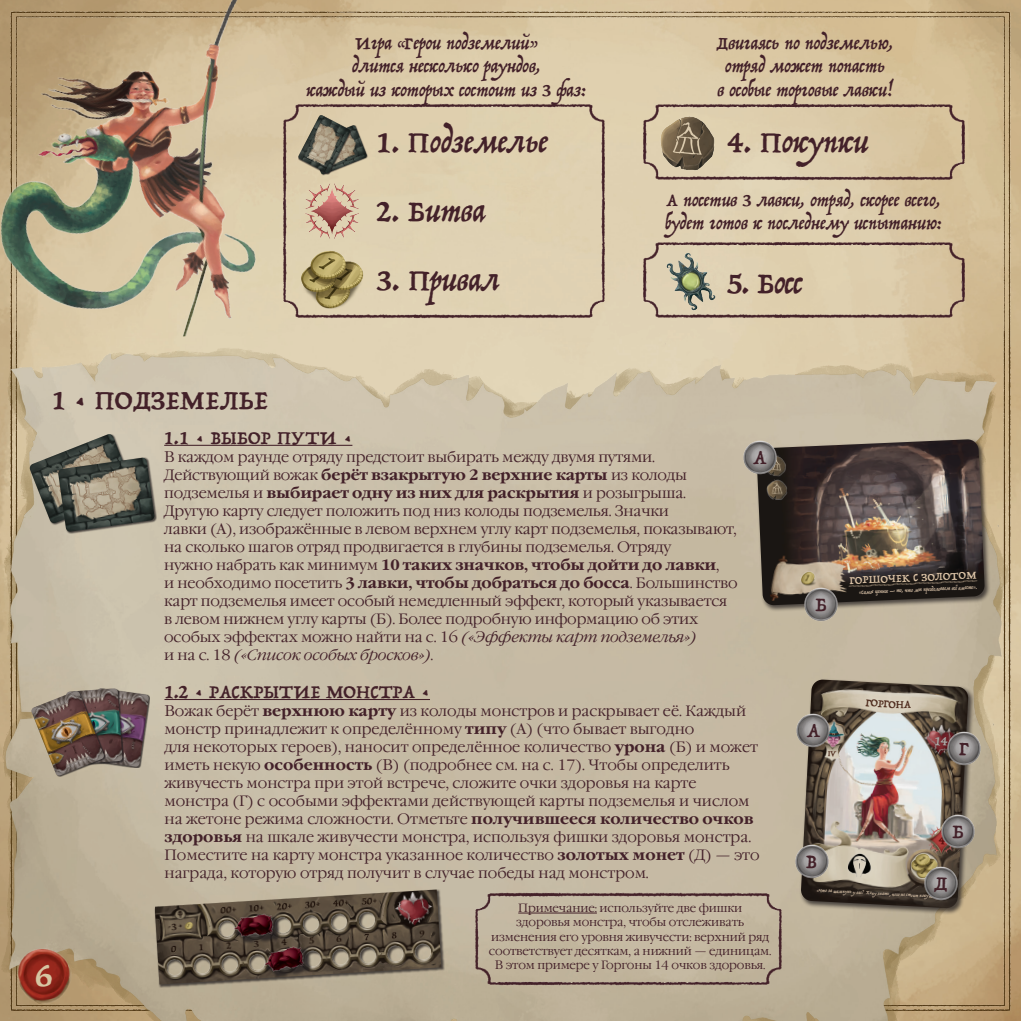
<style>
.page{position:relative;width:1021px;height:1021px;background:#fff}
.page>*{position:absolute;margin:0;border:0;box-sizing:border-box;transform-origin:0 0}
.t1{font:36px "Trattatello";color:#d6c6a3}
.t2{font:33px "Trattatello";color:#432129}
.t3{font:30px "Trattatello";letter-spacing:.01em;color:#432129}
.t4{font:22.2px "Trattatello";color:#432129}
.t5{font:21px "Trattatello";color:#432129}
.t6{font:19.5px/23.4px "Trattatello";color:#432129;text-align:center}
.t7{font:15px/18px "Garamond C";color:#432129}
.t8{font:12.3px "Trattatello";color:#dbc3a6}
.t9{font:12.3px "Trattatello";color:#4e2b1d}
.t10{font:12px/14.4px "Garamond C";letter-spacing:-.01em;color:#432129;text-align:center}
.t11{font:8.85px "Trattatello";color:#dbc3a6}
.t12{font:5.7px "Trattatello";color:#dbc3a6}
.t13{font:5.25px "Trattatello";color:#dbc3a6;scale:.95 1}
.s1{font-weight:700}
.s2{font-style:italic}
</style>
<div class="page">
<img style="left:353px;top:0;width:621px;height:336px">
<img style="left:974px;top:0;width:46px;height:1020px">
<img style="left:0;top:336px;width:1008px;height:684px">
<div style="left:155px;top:889px;width:290px;height:98px;background:#231f20;opacity:.75"></div>
<img style="left:155px;top:889px;width:286px;height:95px">
<img style="left:780px;top:94px;width:195px;height:32px">
<img style="left:633px;top:94px;width:147px;height:39px">
<img style="left:775px;top:126px;width:200px;height:64px">
<img style="left:633px;top:133px;width:147px;height:57px">
<img style="left:780px;top:232px;width:195px;height:32px">
<img style="left:633px;top:232px;width:147px;height:39px">
<img style="left:775px;top:264px;width:200px;height:64px">
<img style="left:633px;top:271px;width:147px;height:57px">
<div style="left:419px;top:94px;width:196px;height:63px;background:#dfd0af"></div>
<div style="left:353px;top:94px;width:66px;height:63px;background:#decfae"></div>
<div style="left:419px;top:254px;width:196px;height:74px;background:#e0d2b3"></div>
<div style="left:353px;top:254px;width:66px;height:74px;background:#e1d3b4"></div>
<div style="left:419px;top:209px;width:196px;height:45px;background:#e0d1b2"></div>
<div style="left:353px;top:209px;width:66px;height:45px;background:#dfd1b3"></div>
<div style="left:419px;top:157px;width:196px;height:52px;background:#dfd1b0"></div>
<div style="left:353px;top:157px;width:66px;height:52px;background:#dfcfae"></div>
<div style="left:232px;top:913px;width:49px;height:31px;background:#231f20;opacity:.75"></div>
<img style="left:228px;top:905px;width:51px;height:41px">
<div style="left:264px;top:945px;width:48px;height:34px;background:#231f20;opacity:.75"></div>
<img style="left:258px;top:937px;width:52px;height:45px">
<img style="left:0;top:0;width:353px;height:336px">
<hr style="left:164px;top:445px;width:188px;height:1px;background:#432129">
<hr style="left:164px;top:699px;width:266px;height:1px;background:#432129">
<img style="left:306px;top:183px;width:52px;height:55px">
<img style="left:300px;top:247px;width:63px;height:63px">
<div style="left:755px;top:438px;width:235px;height:173px;background:#231f20;opacity:.75"></div>
<img style="left:756px;top:439px;width:228px;height:166px">
<img style="left:764px;top:455px;width:24px;height:24px">
<svg style="left:765px;top:457px;width:21px;height:21px"></svg>
<img style="left:765px;top:478px;width:25px;height:25px">
<div style="left:858px;top:583px;width:120px;height:15px;background:#1a1613"></div>
<img style="left:795px;top:564px;width:27px;height:28px">
<img style="left:742px;top:439px;width:35px;height:35px">
<img style="left:803px;top:586px;width:35px;height:35px">
<div style="left:799px;top:678px;width:175px;height:236px;background:#231f20;opacity:.75"></div>
<img style="left:800px;top:679px;width:168px;height:229px">
<img style="left:910px;top:851px;width:28px;height:29px">
<img style="left:820px;top:719px;width:27px;height:31px">
<img style="left:844px;top:851px;width:31px;height:29px">
<svg style="left:816px;top:887px;width:126px;height:14px"></svg>
<img style="left:946px;top:730px;width:35px;height:35px">
<img style="left:923px;top:865px;width:35px;height:35px">
<img style="left:795px;top:712px;width:35px;height:35px">
<img style="left:794px;top:843px;width:35px;height:35px">
<img style="left:940px;top:813px;width:35px;height:35px">
<div style="left:310px;top:125px;width:58px;height:51px;background:#231f20;opacity:.75"></div>
<img style="left:351px;top:125px;width:16px;height:49px">
<div style="left:298px;top:115px;width:53px;height:59px;background:#231f20;opacity:.75"></div>
<img style="left:298px;top:115px;width:52px;height:58px">
<img style="left:29px;top:434px;width:105px;height:89px">
<div style="left:58px;top:457px;width:99px;height:77px;background:#231f20;opacity:.75"></div>
<img style="left:58px;top:458px;width:97px;height:74px">
<div style="left:88px;top:688px;width:62px;height:80px;background:#231f20;opacity:.75"></div>
<img style="left:105px;top:688px;width:44px;height:79px">
<div style="left:67px;top:688px;width:57px;height:78px;background:#231f20;opacity:.75"></div>
<img style="left:66px;top:688px;width:56px;height:76px">
<div style="left:31px;top:691px;width:74px;height:86px;background:#231f20;opacity:.75"></div>
<img style="left:31px;top:691px;width:73px;height:85px">
<img style="left:656px;top:114px;width:63px;height:62px">
<img style="left:665px;top:251px;width:51px;height:61px">
<img style="left:12px;top:941px;width:65px;height:69px">
<img style="left:557px;top:882px;width:235px;height:113px">
<img style="left:464px;top:882px;width:93px;height:113px">
<hr style="left:518px;top:912px;width:79px;height:1px;background:#432129">
<svg style="left:938px;top:835px;width:7px;height:9px"></svg>
<svg style="left:827px;top:751px;width:9px;height:6px"></svg>
<svg style="left:935px;top:736px;width:13px;height:11px"></svg>
<svg style="left:865px;top:699px;width:30px;height:8px"></svg>
<svg style="left:903px;top:700px;width:8px;height:7px"></svg>
<h3 class="t3" style="left:52px;top:381px;width:217px">1 • ПОДЗЕМЕЛЬЕ</h3>
<h3 class="t6" style="left:306px;top:30px;width:281px">Игра «Герои подземелий»<br>длится несколько раундов,<br>каждый из которых состоит из 3 фаз:</h3>
<h2 class="t2" style="left:376px;top:122px;width:172px">1. Подземелье</h2>
<h2 class="t2" style="left:376px;top:191px;width:110px">2. Битва</h2>
<h2 class="t2" style="left:376px;top:260px;width:124px">3. Привал</h2>
<h3 class="t6" style="left:716px;top:30px;width:178px">Двигаясь по подземелью, отряд может попасть<br>в особые торговые лавки!</h3>
<h2 class="t2" style="left:727px;top:122px;width:142px">4. Покупки</h2>
<h3 class="t6" style="left:664px;top:187px;width:278px;text-align:left">А посетив 3 лавки, отряд, скорее всего, будет готов к последнему испытанию:</h3>
<h2 class="t2" style="left:727px;top:262px;width:77px">5. Босс</h2>
<h1 class="t1" style="left:36px;top:952px;width:19px">6</h1>
<h3 class="t5" style="left:164px;top:424px;width:190px">1.1 • ВЫБОР ПУТИ •</h3>
<p class="t7" style="left:164px;top:448px;width:575px">В каждом раунде отряду предстоит выбирать между двумя путями.<br>Действующий вожак <span class="s1">берёт взакрытую 2 верхние карты</span> из колоды подземелья и <span class="s1">выбирает одну из них для раскрытия</span> и розыгрыша.<br>Другую карту следует положить под низ колоды подземелья. Значки<br>лавки (А), изображённые в левом верхнем углу карт подземелья, показывают, на сколько шагов отряд продвигается в глубины подземелья. Отряду<br>нужно набрать как минимум <span class="s1">10 таких значков, чтобы дойти до лавки</span>,<br>и необходимо посетить <span class="s1">3 лавки, чтобы добраться до босса</span>. Большинство карт подземелья имеет особый немедленный эффект, который указывается в левом нижнем углу карты (Б). Более подробную информацию об этих особых эффектах можно найти на с. 16 <span class="s2">(«Эффекты карт подземелья»)<br></span>и на с. 18 <span class="s2">(«Список особых бросков»)</span>.</p>
<h3 class="t5" style="left:164px;top:678px;width:267px">1.2 • РАСКРЫТИЕ МОНСТРА •</h3>
<p class="t7" style="left:164px;top:702px;width:596px">Вожак берёт <span class="s1">верхнюю карту</span> из колоды монстров и раскрывает её. Каждый монстр принадлежит к определённому <span class="s1">типу</span> (А) (что бывает выгодно<br>для некоторых героев), наносит определённое количество <span class="s1">урона</span> (Б) и может иметь некую <span class="s1">особенность</span> (В) (подробнее см. на с. 17). Чтобы определить живучесть монстра при этой встрече, сложите очки здоровья на карте монстра (Г) с особыми эффектами действующей карты подземелья и числом на жетоне режима сложности. Отметьте <span class="s1">получившееся количество очков здоровья</span> на шкале живучести монстра, используя фишки здоровья монстра.<br>Поместите на карту монстра указанное количество <span class="s1">золотых монет</span> (Д) — это награда, которую отряд получит в случае победы над монстром.</p>
<h3 class="t4" style="left:752px;top:443px;width:15px">A</h3>
<p class="t10" style="left:489px;top:900px;width:284px">Примечание: используйте две фишки<br>здоровья монстра, чтобы отслеживать изменения его уровня живучести: верхний ряд соответствует десяткам, а нижний — единицам.<br>В этом примере у Горгоны 14 очков здоровья.</p>
<h3 class="t4" style="left:815px;top:590px;width:13px">Б</h3>
<p class="t8" style="left:849px;top:573px;width:129px;rotate:-3deg">ГОРШОЧЕК С ЗОЛОТОМ</p>
<p class="t11" style="left:849px;top:576px;width:129px;rotate:-2deg">_____________________________</p>
<p class="t12" style="left:859px;top:588px;width:120px;rotate:-2deg">«Самое ценное — то, что мы преодолеваем всё вместе».</p>
<h3 class="t4" style="left:806px;top:716px;width:15px">A</h3>
<h3 class="t4" style="left:806px;top:847px;width:12px">В</h3>
<p class="t9" style="left:895px;top:696px;width:10px">Н</p>
<h3 class="t4" style="left:959px;top:734px;width:11px">Г</h3>
<h3 class="t4" style="left:952px;top:816px;width:13px">Б</h3>
<h3 class="t4" style="left:934px;top:869px;width:15px">Д</h3>
<p class="t13" style="left:817px;top:886px;width:133px;rotate:3deg">«Что за шампунь у вас? Хочу знать, чего не стоит покупать».</p>
</div>
